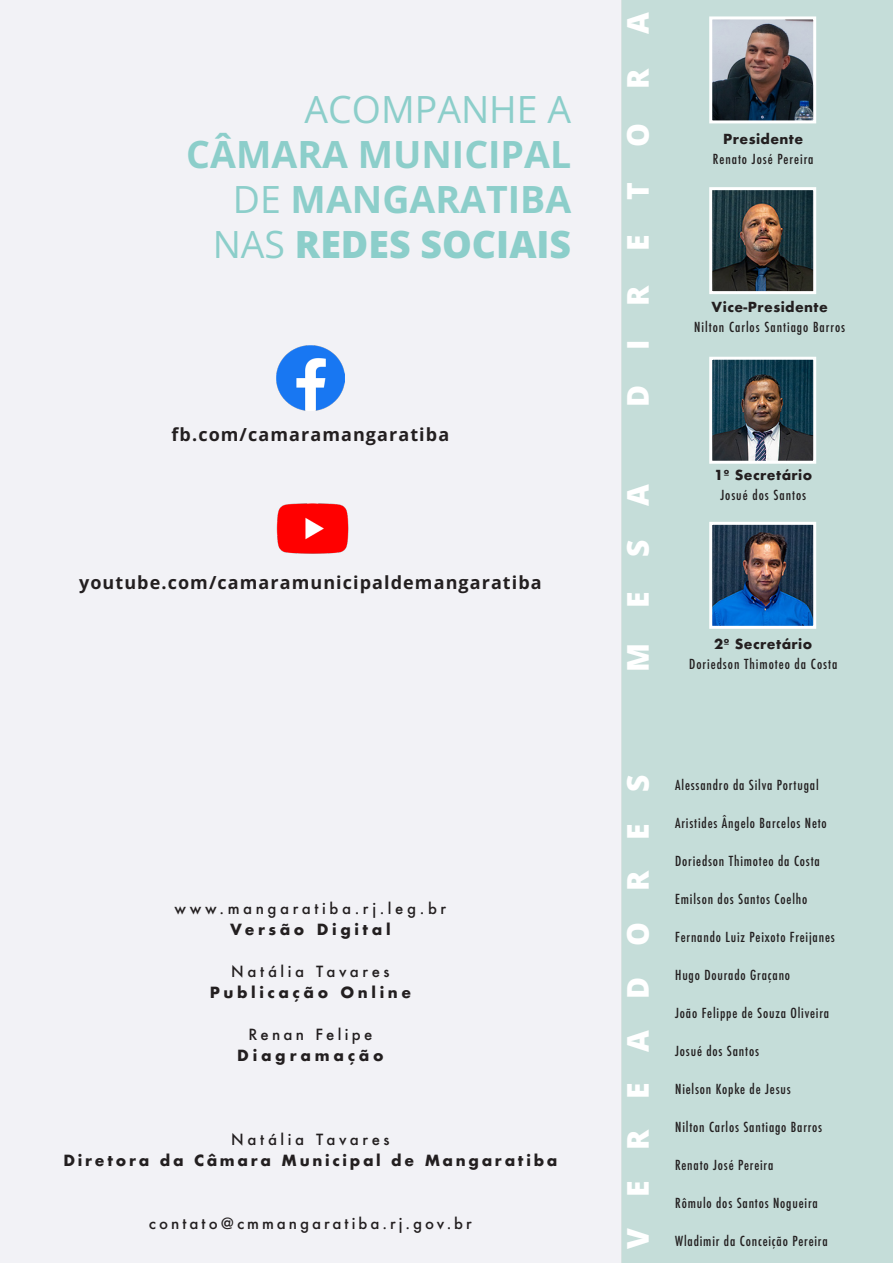
<style>
.page{position:relative;width:893px;height:1263px;background:#fff}
.page>*{position:absolute;margin:0;border:0;box-sizing:border-box;transform-origin:0 0}
.t1{font:700 37.5px/45px "Open Sans";color:#8cceca;text-align:right}
.t2{font:37.5px "Open Sans";color:#8cceca}
.t3{font:800 30px "Open Sans";letter-spacing:1.14em;color:#fff}
.t4{font:800 30px "Open Sans";letter-spacing:1.03em;color:#fff}
.t5{font:700 18px "Open Sans";letter-spacing:.06em;color:#231f20}
.t6{font:500 15px "Futura";letter-spacing:.235em;color:#231f20}
.t7{font:700 15px "Futura";letter-spacing:.24em;color:#231f20}
.t8{font:700 15px "Futura";letter-spacing:.18em;color:#231f20}
.t9{font:500 15px "Futura";letter-spacing:.2em;color:#231f20}
.t10{font:500 condensed 13.5px "Futura";letter-spacing:.06em;color:#231f20}
.t11{font:700 13.5px "Futura";letter-spacing:.03em;color:#231f20}
.s1{font-weight:400}
.s2{font-weight:800}
</style>
<div class="page">
<div style="left:621px;top:0;width:272px;height:1263px;background:#c5ddd9"></div>
<img style="left:713px;top:20px;width:99px;height:99px">
<div style="left:709px;top:16px;width:107px;height:107px;border:3px solid #fff"></div>
<img style="left:713px;top:191px;width:99px;height:99px">
<div style="left:709px;top:187px;width:107px;height:107px;border:3px solid #fff"></div>
<img style="left:713px;top:526px;width:99px;height:99px">
<div style="left:709px;top:522px;width:107px;height:107px;border:3px solid #fff"></div>
<img style="left:713px;top:361px;width:99px;height:99px">
<div style="left:709px;top:357px;width:107px;height:107px;border:3px solid #fff"></div>
<div style="left:0;top:0;width:621px;height:1263px;background:#f2f2f6"></div>
<img style="left:277px;top:345px;width:67px;height:66px">
<img style="left:276px;top:503px;width:73px;height:51px">
<h1 class="t2" style="left:305px;top:84px;width:268px">ACOMPANHE A</h1>
<h1 class="t1" style="left:186px;top:131px;width:386px">CÂMARA MUNICIPAL<br><span class="s1">DE</span> MANGARATIBA<br><span class="s1">NAS</span> <span class="s2">REDES SOCIAIS</span></h1>
<h3 class="t5" style="left:172px;top:422px;width:279px">fb.com/camaramangaratiba</h3>
<h3 class="t5" style="left:79px;top:570px;width:464px">youtube.com/camaramunicipaldemangaratiba</h3>
<p class="t6" style="left:175px;top:898px;width:273px">www.mangaratiba.rj.leg.br</p>
<p class="t7" style="left:230px;top:919px;width:162px">Versão Digital</p>
<p class="t6" style="left:231px;top:961px;width:160px">Natália Tavares</p>
<p class="t7" style="left:210px;top:982px;width:203px">Publicação Online</p>
<p class="t6" style="left:248px;top:1024px;width:126px">Renan Felipe</p>
<p class="t7" style="left:237px;top:1045px;width:148px">Diagramação</p>
<p class="t6" style="left:231px;top:1129px;width:160px">Natália Tavares</p>
<p class="t8" style="left:63px;top:1150px;width:496px">Diretora da Câmara Municipal de Mangaratiba</p>
<p class="t9" style="left:149px;top:1213px;width:324px">contato@cmmangaratiba.rj.gov.br</p>
<h2 class="t3" style="left:617px;top:407px;width:396px;rotate:-90deg">DIRETORA</h2>
<h2 class="t3" style="left:617px;top:672px;width:190px;rotate:-90deg">MESA</h2>
<p class="t11" style="left:723px;top:129px;width:81px">Presidente</p>
<p class="t10" style="left:713px;top:150px;width:102px">Renato José Pereira</p>
<p class="t11" style="left:712px;top:297px;width:118px">Vice-Presidente</p>
<p class="t10" style="left:694px;top:318px;width:152px">Nilton Carlos Santiago Barros</p>
<p class="t11" style="left:714px;top:465px;width:99px">1º Secretário</p>
<p class="t10" style="left:720px;top:486px;width:87px">Josué dos Santos</p>
<p class="t11" style="left:714px;top:634px;width:99px">2º Secretário</p>
<p class="t10" style="left:689px;top:655px;width:150px">Doriedson Thimoteo da Costa</p>
<h2 class="t4" style="left:617px;top:1249px;width:475px;rotate:-90deg">VEREADORES</h2>
<p class="t10" style="left:675px;top:776px;width:145px">Alessandro da Silva Portugal</p>
<p class="t10" style="left:675px;top:814px;width:153px">Aristides Ângelo Barcelos Neto</p>
<p class="t10" style="left:675px;top:852px;width:146px">Doriedson Thimoteo da Costa</p>
<p class="t10" style="left:675px;top:890px;width:134px">Emilson dos Santos Coelho</p>
<p class="t10" style="left:675px;top:928px;width:161px">Fernando Luiz Peixoto Freijanes</p>
<p class="t10" style="left:675px;top:966px;width:116px">Hugo Dourado Graçano</p>
<p class="t10" style="left:675px;top:1004px;width:155px">João Felippe de Souza Oliveira</p>
<p class="t10" style="left:675px;top:1042px;width:85px">Josué dos Santos</p>
<p class="t10" style="left:675px;top:1080px;width:117px">Nielson Kopke de Jesus</p>
<p class="t10" style="left:675px;top:1118px;width:149px">Nilton Carlos Santiago Barros</p>
<p class="t10" style="left:675px;top:1156px;width:100px">Renato José Pereira</p>
<p class="t10" style="left:675px;top:1194px;width:144px">Rômulo dos Santos Nogueira</p>
<p class="t10" style="left:675px;top:1232px;width:154px">Wladimir da Conceição Pereira</p>
</div>
